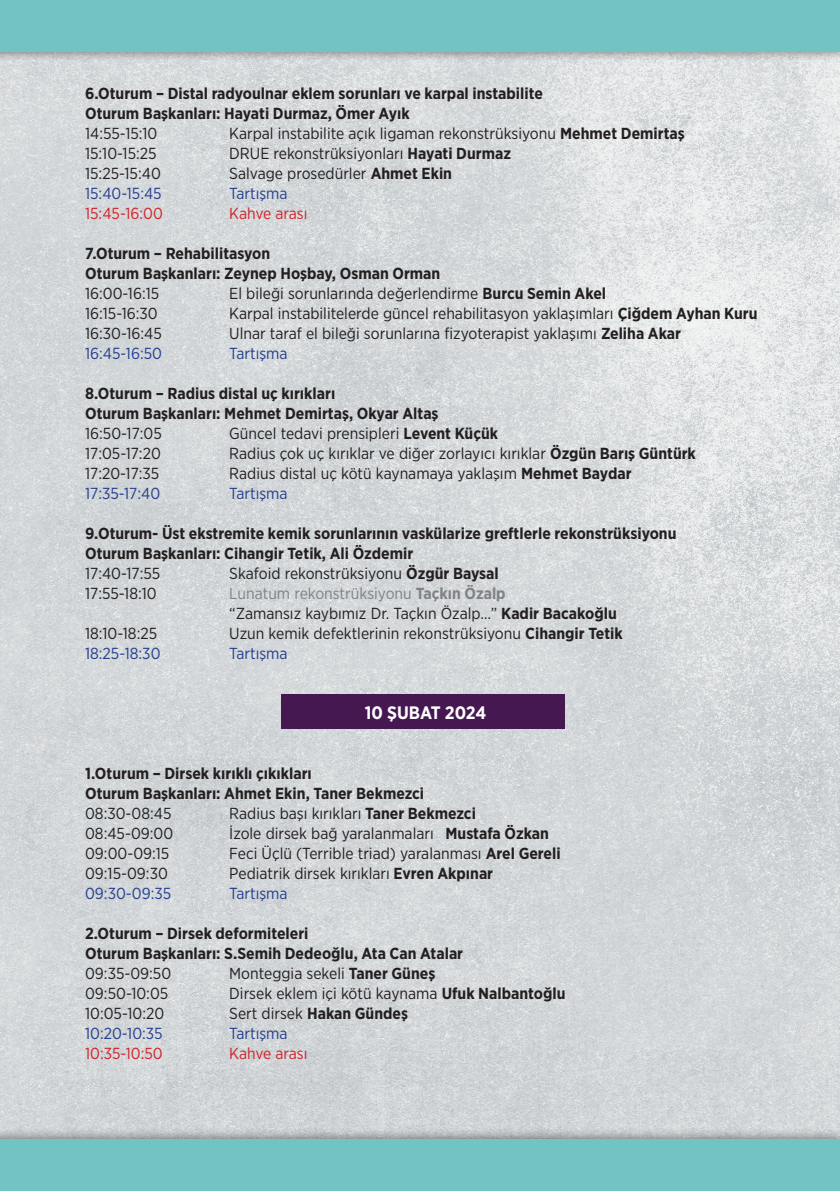
<style>
.page{position:relative;width:840px;height:1191px;background:#fff}
.page>*{position:absolute;margin:0;border:0;box-sizing:border-box;transform-origin:0 0}
.t1{font:700 18px "Gotham Narrow";color:#fff}
.t2{font:16px/20px "Gotham Narrow";color:#231f20}
.t3{font:700 16px/20px "Gotham Narrow";color:#231f20}
.t4{font:16px "Gotham Narrow";color:#253f8e}
.t5{font:16px "Gotham Narrow";color:#d1232a}
.s1{font-weight:700}
.s2{color:#808285}
.s3{font-weight:700;color:#808285}
.s4{font-weight:400}
</style>
<div class="page">
<img style="left:0;top:63px;width:839px;height:1065px">
<div style="left:0;top:0;width:839px;height:63px;background:#231f20;opacity:.75"></div>
<div style="left:0;top:0;width:839px;height:51px;background:#71c4c2"></div>
<div style="left:0;top:1128px;width:839px;height:63px;background:#231f20;opacity:.75"></div>
<div style="left:0;top:1140px;width:839px;height:51px;background:#71c4c2"></div>
<div style="left:281px;top:694px;width:283px;height:34px;background:#451851"></div>
<p class="t3" style="left:85px;top:83px;width:459px">6.Oturum – Distal radyoulnar eklem sorunları ve karpal instabilite<br>Oturum Başkanları: Hayati Durmaz, Ömer Ayık</p>
<p class="t2" style="left:85px;top:123px;width:74px">14:55-15:10</p>
<p class="t2" style="left:229px;top:123px;width:457px">Karpal instabilite açık ligaman rekonstrüksiyonu <span class="s1">Mehmet Demirtaş</span></p>
<p class="t2" style="left:85px;top:143px;width:73px">15:10-15:25</p>
<p class="t2" style="left:229px;top:143px;width:283px">DRUE rekonstrüksiyonları <span class="s1">Hayati Durmaz</span></p>
<p class="t2" style="left:85px;top:163px;width:77px">15:25-15:40</p>
<p class="t2" style="left:229px;top:163px;width:224px">Salvage prosedürler <span class="s1">Ahmet Ekin</span></p>
<p class="t4" style="left:85px;top:183px;width:78px">15:40-15:45</p>
<p class="t4" style="left:229px;top:183px;width:60px">Tartışma</p>
<p class="t5" style="left:85px;top:203px;width:79px">15:45-16:00</p>
<p class="t5" style="left:229px;top:203px;width:80px">Kahve arası</p>
<p class="t3" style="left:85px;top:243px;width:356px">7.Oturum – Rehabilitasyon<br>Oturum Başkanları: Zeynep Hoşbay, Osman Orman</p>
<p class="t2" style="left:85px;top:283px;width:76px">16:00-16:15</p>
<p class="t2" style="left:229px;top:283px;width:378px">El bileği sorunlarında değerlendirme <span class="s1">Burcu Semin Akel</span></p>
<p class="t2" style="left:85px;top:303px;width:74px">16:15-16:30</p>
<p class="t2" style="left:229px;top:303px;width:529px">Karpal instabilitelerde güncel rehabilitasyon yaklaşımları <span class="s1">Çiğdem Ayhan Kuru</span></p>
<p class="t2" style="left:85px;top:323px;width:78px">16:30-16:45</p>
<p class="t2" style="left:229px;top:323px;width:453px">Ulnar taraf el bileği sorunlarına fizyoterapist yaklaşımı <span class="s1">Zeliha Akar</span></p>
<p class="t4" style="left:85px;top:343px;width:78px">16:45-16:50</p>
<p class="t4" style="left:229px;top:343px;width:60px">Tartışma</p>
<p class="t3" style="left:85px;top:383px;width:355px">8.Oturum – Radius distal uç kırıkları<br>Oturum Başkanları: Mehmet Demirtaş, Okyar Altaş</p>
<p class="t2" style="left:85px;top:423px;width:78px">16:50-17:05</p>
<p class="t2" style="left:229px;top:423px;width:270px">Güncel tedavi prensipleri <span class="s1">Levent Küçük</span></p>
<p class="t2" style="left:85px;top:443px;width:77px">17:05-17:20</p>
<p class="t2" style="left:229px;top:443px;width:468px">Radius çok uç kırıklar ve diğer zorlayıcı kırıklar <span class="s1">Özgün Barış Güntürk</span></p>
<p class="t2" style="left:85px;top:463px;width:76px">17:20-17:35</p>
<p class="t2" style="left:229px;top:463px;width:403px">Radius distal uç kötü kaynamaya yaklaşım <span class="s1">Mehmet Baydar</span></p>
<p class="t4" style="left:85px;top:483px;width:76px">17:35-17:40</p>
<p class="t4" style="left:229px;top:483px;width:60px">Tartışma</p>
<p class="t3" style="left:85px;top:523px;width:592px">9.Oturum- Üst ekstremite kemik sorunlarının vaskülarize greftlerle rekonstrüksiyonu<br>Oturum Başkanları: Cihangir Tetik, Ali Özdemir</p>
<p class="t2" style="left:85px;top:563px;width:77px">17:40-17:55</p>
<p class="t2" style="left:229px;top:563px;width:271px">Skafoid rekonstrüksiyonu <span class="s1">Özgür Baysal</span></p>
<p class="t2" style="left:85px;top:583px;width:73px">17:55-18:10</p>
<p class="t2" style="left:229px;top:583px;width:389px"><span class="s2">Lunatum rekonstrüksiyonu</span> <span class="s3">Taçkın Özalp<br></span>“Zamansız kaybımız Dr. Taçkın Özalp…” <span class="s1">Kadir Bacakoğlu</span></p>
<p class="t2" style="left:85px;top:623px;width:73px">18:10-18:25</p>
<p class="t2" style="left:229px;top:623px;width:395px">Uzun kemik defektlerinin rekonstrüksiyonu <span class="s1">Cihangir Tetik</span></p>
<p class="t4" style="left:85px;top:643px;width:77px">18:25-18:30</p>
<p class="t4" style="left:229px;top:643px;width:60px">Tartışma</p>
<p class="t1" style="left:364px;top:701px;width:123px">10 ŞUBAT 2024</p>
<p class="t3" style="left:85px;top:763px;width:340px">1.Oturum – Dirsek kırıklı çıkıkları<br>Oturum Başkanları: Ahmet Ekin, Taner Bekmezci</p>
<p class="t2" style="left:85px;top:803px;width:88px">08:30-08:45</p>
<p class="t2" style="left:229px;top:803px;width:248px">Radius başı kırıkları <span class="s1">Taner Bekmezci</span></p>
<p class="t2" style="left:85px;top:823px;width:90px">08:45-09:00</p>
<p class="t2" style="left:229px;top:823px;width:321px">İzole dirsek bağ yaralanmaları <span class="s1">Mustafa Özkan</span></p>
<p class="t2" style="left:85px;top:843px;width:86px">09:00-09:15</p>
<p class="t2" style="left:229px;top:843px;width:333px">Feci Üçlü (Terrible triad) yaralanması <span class="s1">Arel Gereli</span></p>
<p class="t2" style="left:85px;top:863px;width:84px">09:15-09:30</p>
<p class="t2" style="left:229px;top:863px;width:265px">Pediatrik dirsek kırıkları <span class="s1">Evren Akpınar</span></p>
<p class="t4" style="left:85px;top:883px;width:87px">09:30-09:35</p>
<p class="t4" style="left:229px;top:883px;width:60px">Tartışma</p>
<p class="t3" style="left:85px;top:923px;width:379px">2.Oturum – Dirsek deformiteleri<br>Oturum Başkanları: S.Semih Dedeoğlu, Ata Can Atalar</p>
<p class="t2" style="left:85px;top:963px;width:88px">09:35-09:50</p>
<p class="t2" style="left:229px;top:963px;width:207px">Monteggia sekeli <span class="s1">Taner Güneş</span></p>
<p class="t2" style="left:85px;top:983px;width:85px">09:50-10:05</p>
<p class="t2" style="left:229px;top:983px;width:337px">Dirsek eklem içi kötü kaynama <span class="s1">Ufuk Nalbantoğlu</span></p>
<p class="t2" style="left:85px;top:1003px;width:81px">10:05-10:20</p>
<p class="t3" style="left:229px;top:1003px;width:180px"><span class="s4">Sert dirsek</span> Hakan Gündeş</p>
<p class="t4" style="left:85px;top:1023px;width:79px">10:20-10:35</p>
<p class="t4" style="left:229px;top:1023px;width:60px">Tartışma</p>
<p class="t5" style="left:85px;top:1043px;width:79px">10:35-10:50</p>
<p class="t5" style="left:229px;top:1043px;width:80px">Kahve arası</p>
</div>
